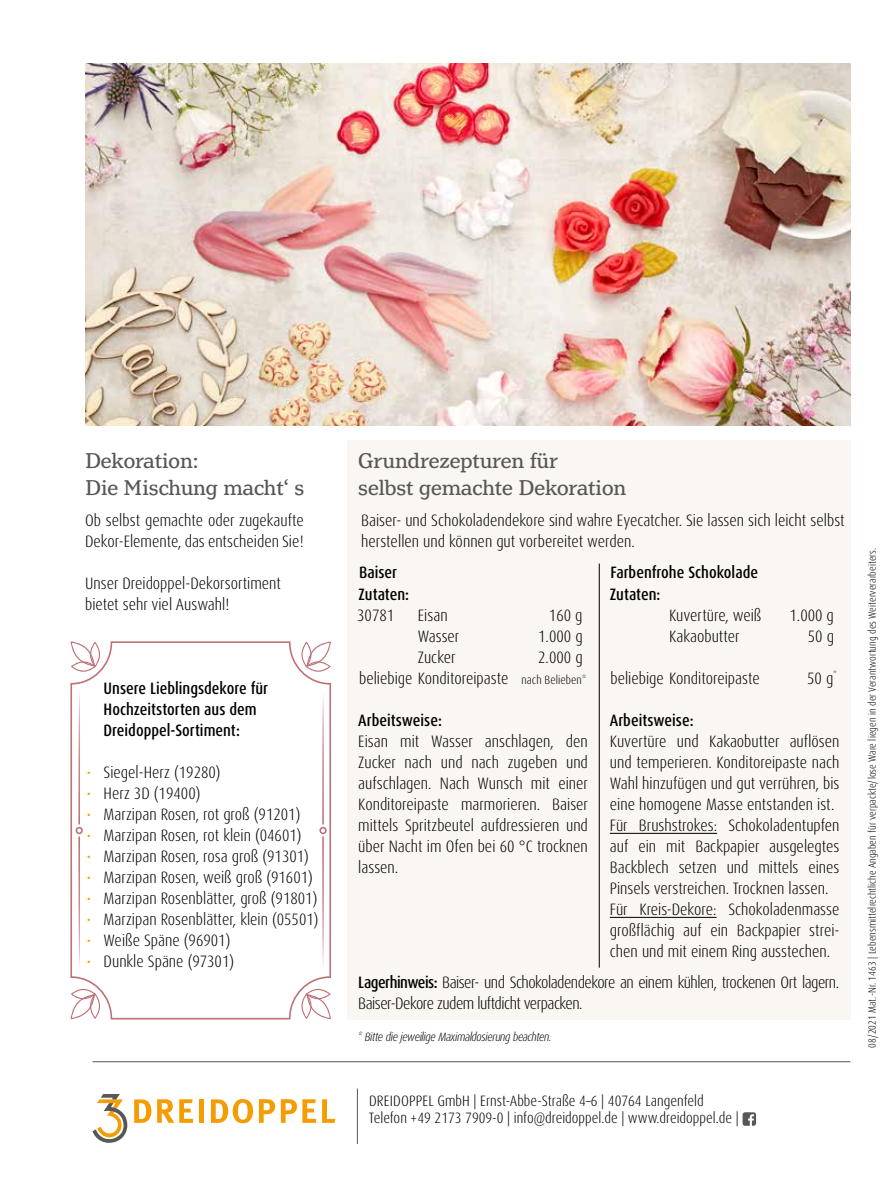
<style>
.page{position:relative;width:893px;height:1191px;background:#fff}
.page>*{position:absolute;margin:0;border:0;box-sizing:border-box;transform-origin:0 0}
.t1{font:22.5px/27px "Henriette";color:#575756}
.t2{font:300 condensed 16.5px/21px "Dax Pro";color:#000}
.t3{font:500 condensed 16.5px/21px "Dax Pro";color:#000}
.t4{font:300 condensed 16.5px/21px "Dax Pro";letter-spacing:-.03em;color:#000}
.t5{font:300 condensed 15px/17.2px "Dax Pro";color:#000}
.t6{font:italic 300 condensed 12px "Dax Pro";letter-spacing:-.03em;color:#000}
.t7{font:300 condensed 10.5px "Dax Pro";color:#000}
.s1{color:#f59c00}
.s2{font-size:12px}
.s3{font-weight:500}
</style>
<div class="page">
<div style="left:347px;top:440px;width:503px;height:579px;background:#faf6f1"></div>
<img style="left:85px;top:64px;width:765px;height:361px">
<svg style="left:743px;top:1112px;width:13px;height:13px"></svg>
<hr style="left:92px;top:1061px;width:758px;height:1px;background:#575756">
<hr style="left:357px;top:1088px;width:1px;height:56px;background:#575756">
<hr style="left:610px;top:833px;width:107px;height:1px;background:#000">
<hr style="left:610px;top:917px;width:106px;height:1px;background:#000">
<hr style="left:599px;top:563px;width:1px;height:404px;background:#000">
<svg style="left:70px;top:641px;width:261px;height:378px"></svg>
<svg style="left:76px;top:691px;width:7px;height:279px"></svg>
<svg style="left:319px;top:691px;width:8px;height:279px"></svg>
<svg style="left:134px;top:1099px;width:17px;height:23px"></svg>
<svg style="left:157px;top:1099px;width:36px;height:23px"></svg>
<div style="left:199px;top:1099px;width:5px;height:23px;background:#f59c00"></div>
<svg style="left:211px;top:1099px;width:42px;height:24px"></svg>
<svg style="left:259px;top:1099px;width:16px;height:23px"></svg>
<svg style="left:281px;top:1099px;width:35px;height:23px"></svg>
<svg style="left:322px;top:1099px;width:13px;height:23px"></svg>
<svg style="left:92px;top:1094px;width:35px;height:48px"></svg>
<h1 class="t1" style="left:85px;top:447px;width:221px">Dekoration:<br>Die Mischung macht‘ s</h1>
<p class="t2" style="left:85px;top:510px;width:220px">Ob selbst gemachte oder zugekaufte<br>Dekor-Elemente, das entscheiden Sie!</p>
<p class="t2" style="left:85px;top:573px;width:197px">Unser Dreidoppel-Dekorsortiment bietet sehr viel Auswahl!</p>
<p class="t3" style="left:104px;top:678px;width:166px">Unsere Lieblingsdekore für<br>Hochzeitstorten aus dem<br>Dreidoppel-Sortiment:</p>
<p class="t2" style="left:87px;top:762px;width:136px"><span class="s1">•</span> Siegel-Herz (19280)</p>
<p class="t2" style="left:87px;top:783px;width:115px"><span class="s1">•</span> Herz 3D (19400)</p>
<p class="t2" style="left:87px;top:804px;width:215px"><span class="s1">•</span> Marzipan Rosen, rot groß (91201)</p>
<p class="t2" style="left:87px;top:825px;width:217px"><span class="s1">•</span> Marzipan Rosen, rot klein (04601)</p>
<p class="t2" style="left:87px;top:846px;width:224px"><span class="s1">•</span> Marzipan Rosen, rosa groß (91301)</p>
<p class="t2" style="left:87px;top:867px;width:228px"><span class="s1">•</span> Marzipan Rosen, weiß groß (91601)</p>
<p class="t2" style="left:87px;top:888px;width:232px"><span class="s1">•</span> Marzipan Rosenblätter, groß (91801)</p>
<p class="t2" style="left:87px;top:909px;width:234px"><span class="s1">•</span> Marzipan Rosenblätter, klein (05501)</p>
<p class="t2" style="left:87px;top:930px;width:145px"><span class="s1">•</span> Weiße Späne (96901)</p>
<p class="t2" style="left:87px;top:951px;width:149px"><span class="s1">•</span> Dunkle Späne (97301)</p>
<h1 class="t1" style="left:358px;top:447px;width:269px">Grundrezepturen für<br>selbst gemachte Dekoration</h1>
<p class="t2" style="left:361px;top:510px;width:485px">Baiser- und Schokoladendekore sind wahre Eyecatcher. Sie lassen sich leicht selbst herstellen und können gut vorbereitet werden.</p>
<p class="t3" style="left:358px;top:562px;width:52px">Baiser<br>Zutaten:</p>
<p class="t2" style="left:357px;top:604px;width:39px">30781</p>
<p class="t2" style="left:418px;top:604px;width:31px">Eisan</p>
<p class="t2" style="left:549px;top:604px;width:35px">160 g</p>
<p class="t2" style="left:418px;top:625px;width:43px">Wasser</p>
<p class="t2" style="left:538px;top:625px;width:46px">1.000 g</p>
<p class="t2" style="left:418px;top:646px;width:39px">Zucker</p>
<p class="t2" style="left:359px;top:646px;width:229px;text-align:right">2.000 g<br>beliebige Konditoreipaste <span class="s2">nach Belieben*</span></p>
<p class="t3" style="left:358px;top:709px;width:85px">Arbeitsweise:</p>
<p class="t2" style="left:358px;top:730px;width:231px;text-align:justify">Eisan mit Wasser anschlagen, den Zucker nach und nach zugeben und aufschlagen. Nach Wunsch mit einer Konditoreipaste marmorieren. Baiser mittels Spritzbeutel aufdressieren und über Nacht im Ofen bei 60 °C trocknen lassen.</p>
<p class="t3" style="left:610px;top:562px;width:150px">Farbenfrohe Schokolade<br>Zutaten:</p>
<p class="t2" style="left:669px;top:604px;width:94px">Kuvertüre, weiß</p>
<p class="t2" style="left:789px;top:604px;width:46px">1.000 g</p>
<p class="t2" style="left:669px;top:625px;width:72px">Kakaobutter</p>
<p class="t2" style="left:808px;top:625px;width:28px">50 g</p>
<p class="t2" style="left:610px;top:667px;width:151px">beliebige Konditoreipaste</p>
<p class="t2" style="left:807px;top:667px;width:31px">50 g<sup>*</sup></p>
<p class="t3" style="left:610px;top:709px;width:85px">Arbeitsweise:</p>
<p class="t2" style="left:610px;top:730px;width:231px">Kuvertüre und Kakaobutter auflösen und temperieren. Konditoreipaste nach Wahl hinzufügen und gut verrühren, bis eine homogene Masse entstanden ist.<br>Für Brushstrokes: Schokoladentupfen auf ein mit Backpapier ausgelegtes Backblech setzen und mittels eines Pinsels verstreichen. Trocknen lassen.<br>Für Kreis-Dekore: Schokoladenmasse großflächig auf ein Backpapier strei&shy;chen und mit einem Ring ausstechen.</p>
<p class="t4" style="left:358px;top:972px;width:482px"><span class="s3">Lagerhinweis:</span> Baiser- und Schokoladendekore an einem kühlen, trockenen Ort lagern.<br>Baiser-Dekore zudem luftdicht verpacken.</p>
<p class="t6" style="left:358px;top:1028px;width:196px">* Bitte die jeweilige Maximaldosierung beachten.</p>
<p class="t5" style="left:369px;top:1092px;width:371px">DREIDOPPEL GmbH | Ernst-Abbe-Straße 4–6 | 40764 Langenfeld<br>Telefon +49 2173 7909-0 | info@dreidoppel.de | www.dreidoppel.de |</p>
<p class="t7" style="left:865px;top:1047px;width:501px;rotate:-90deg">08/2021 Mat.-Nr. 1463 | Lebensmittelrechtliche Angaben für verpackte/lose Ware liegen in der Verantwortung des Weiterverarbeiters.</p>
</div>
